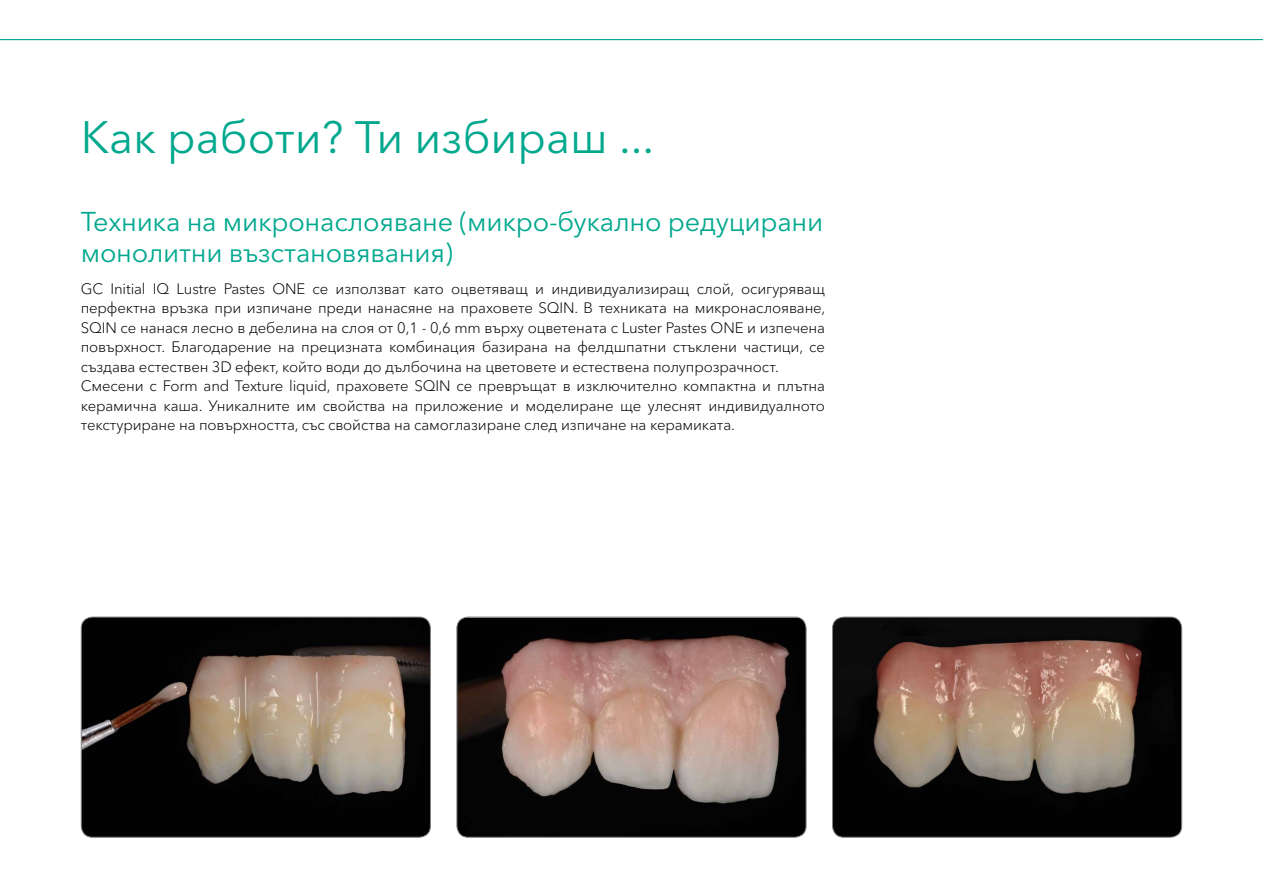
<style>
.page{position:relative;width:1263px;height:893px;background:#fff}
.page>*{position:absolute;margin:0;border:0;box-sizing:border-box;transform-origin:0 0}
.t1{font:45px "Avenir Next Cyr";color:#00a88e}
.t2{font:27px/31.5px "Avenir Next Cyr";letter-spacing:-.01em;color:#00a88e}
.t3{font:300 15px/19.5px "Avenir Next Cyr";letter-spacing:-.01em;color:#000}
</style>
<div class="page">
<img style="left:81px;top:617px;width:349px;height:220px">
<div style="left:81px;top:617px;width:350px;height:221px;border:1px solid #808285;border-radius:11px"></div>
<img style="left:832px;top:617px;width:350px;height:220px">
<div style="left:832px;top:617px;width:350px;height:221px;border:1px solid #808285;border-radius:11px"></div>
<img style="left:457px;top:617px;width:349px;height:220px">
<div style="left:456px;top:617px;width:350px;height:221px;border:1px solid #808285;border-radius:11px"></div>
<svg style="left:0;top:39px;width:1263px;height:2px;background:#6fcac0"></svg>
<h1 class="t1" style="left:81px;top:111px;width:575px">Как работи? Ти избираш ...</h1>
<h2 class="t2" style="left:81px;top:206px;width:744px">Техника на микронаслояване (микро-букално редуцирани монолитни възстановявания)</h2>
<p class="t3" style="left:81px;top:279px;width:746px">GC Initial IQ Lustre Pastes ONE се използват като оцветяващ и индивидуализиращ слой, осигуряващ перфектна връзка при изпичане преди нанасяне на праховете SQIN. В техниката на микронаслояване, SQIN се нанася лесно в дебелина на слоя от 0,1 - 0,6 mm върху оцветената с Luster Pastes ONE и изпечена повърхност. Благодарение на прецизната комбинация базирана на фелдшпатни стъклени частици, се създава естествен 3D ефект, който води до дълбочина на цветовете и естествена полупрозрачност.<br>Смесени с Form and Texture liquid, праховете SQIN се превръщат в изключително компактна и плътна керамична каша. Уникалните им свойства на приложение и моделиране ще улеснят индивидуалното текстуриране на повърхността, със свойства на самоглазиране след изпичане на керамиката.</p>
</div>
